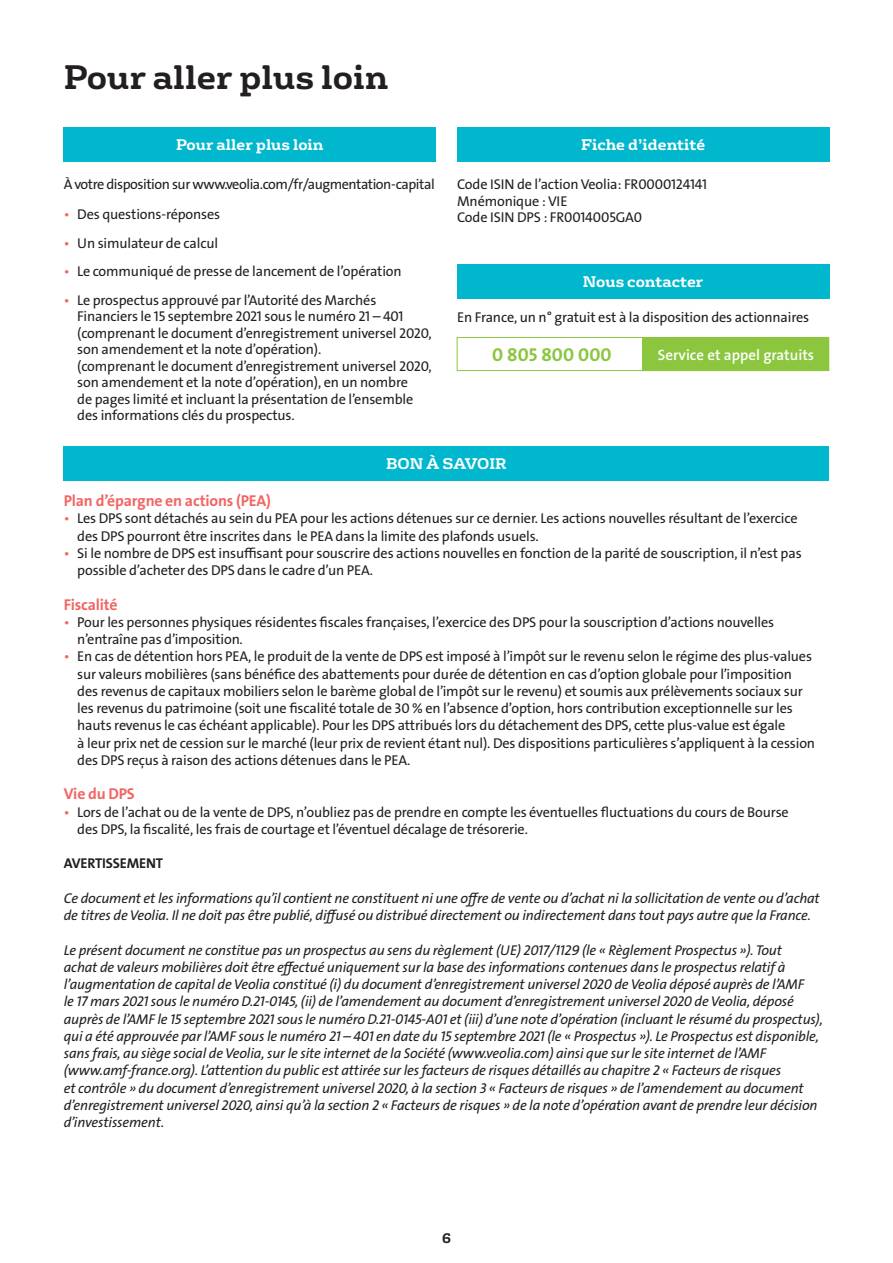
<style>
.page{position:relative;width:893px;height:1263px;background:#fff}
.page>*{position:absolute;margin:0;border:0;box-sizing:border-box;transform-origin:0 0}
.TITRE{font:700 33px "FS Rufus";color:#231f20}
.TITRE-2{font:18.75px "The Sans Veolia W7 Bld";color:#8bc63e}
.INTERTITRE_QUESTION{font:15.75px "The Sans Veolia W7 Bld";letter-spacing:-.01em;color:#f16664}
.TITRE-3{font:700 15px "FS Rufus";color:#fff}
.TITRE-4{font:15px "The Sans Veolia W6 Se Bld";color:#fff}
.BODY{font:14.25px/17.2px "The Sans Veolia W5 Pla";letter-spacing:-.01em;color:#231f20}
.BODY-2{font:14.25px/17.2px "The Sans Veolia W5 Pla It";letter-spacing:-.01em;color:#231f20}
.BODY-3{font:14.25px "The Sans Veolia W5 Pla";letter-spacing:-.03em;color:#231f20}
.BODY-4{font:14.25px "The Sans Veolia W7 Bld";letter-spacing:-.01em;color:#231f20}
.t1{font:700 13.5px "FS Rufus";color:#231f20}
.s1{color:#f16664}
</style>
<div class="page">
<div style="left:64px;top:128px;width:372px;height:34px;background:#00b7ce"></div>
<div style="left:64px;top:446px;width:765px;height:34px;background:#00b7ce"></div>
<div style="left:457px;top:128px;width:372px;height:34px;background:#00b7ce"></div>
<div style="left:457px;top:265px;width:372px;height:34px;background:#00b7ce"></div>
<div style="left:457px;top:337px;width:186px;height:34px;border:1px solid #8bc63e"></div>
<div style="left:643px;top:337px;width:186px;height:34px;background:#8bc63e"></div>
<p class="TITRE" style="left:64px;top:48px;width:326px">Pour aller plus loin</p>
<p class="TITRE-3" style="left:176px;top:132px;width:149px">Pour aller plus loin</p>
<p class="BODY-3" style="left:64px;top:175px;width:372px">À votre disposition sur www.veolia.com/fr/augmentation-capital</p>
<p class="BODY" style="left:64px;top:206px;width:158px"><span class="s1">•</span> Des questions-réponses</p>
<p class="BODY" style="left:64px;top:234px;width:156px"><span class="s1">•</span> Un simulateur de calcul</p>
<p class="BODY" style="left:64px;top:263px;width:339px"><span class="s1">•</span> Le communiqué de presse de lancement de l’opération</p>
<p class="BODY" style="left:77px;top:292px;width:356px;line-height:16.5px;text-indent:-13px"><span class="s1">•</span> Le prospectus approuvé par l’Autorité des Marchés<br>Financiers le 15 septembre 2021 sous le numéro 21 – 401 (comprenant le document d’enregistrement universel 2020,</p>
<p class="BODY" style="left:77px;top:341px;width:246px">son amendement et la note d’opération).</p>
<p class="BODY" style="left:77px;top:358px;width:356px;line-height:16.5px">(comprenant le document d’enregistrement universel 2020, son amendement et la note d’opération), en un nombre<br>de pages limité et incluant la présentation de l’ensemble des informations clés du prospectus.</p>
<p class="TITRE-3" style="left:581px;top:132px;width:126px">Fiche d’identité</p>
<p class="BODY" style="left:457px;top:176px;width:252px">Code ISIN de l’action Veolia: FR0000124141</p>
<p class="BODY" style="left:457px;top:192px;width:112px">Mnémonique : VIE</p>
<p class="BODY" style="left:457px;top:209px;width:186px">Code ISIN DPS : FR0014005GA0</p>
<p class="TITRE-3" style="left:583px;top:269px;width:122px">Nous contacter</p>
<p class="BODY" style="left:457px;top:309px;width:354px">En France, un n° gratuit est à la disposition des actionnaires</p>
<p class="TITRE-2" style="left:492px;top:342px;width:121px">0 805 800 000</p>
<p class="TITRE-4" style="left:658px;top:345px;width:158px">Service et appel gratuits</p>
<p class="TITRE-3" style="left:386px;top:451px;width:122px">BON À SAVOIR</p>
<p class="INTERTITRE_QUESTION" style="left:64px;top:490px;width:209px">Plan d’épargne en actions (PEA)</p>
<p class="BODY" style="left:77px;top:510px;width:722px;text-indent:-13px"><span class="s1">•</span> Les DPS sont détachés au sein du PEA pour les actions détenues sur ce dernier. Les actions nouvelles résultant de l’exercice des DPS pourront être inscrites dans le PEA dans la limite des plafonds usuels.</p>
<p class="BODY" style="left:77px;top:544px;width:726px;text-indent:-13px"><span class="s1">•</span> Si le nombre de DPS est insuffisant pour souscrire des actions nouvelles en fonction de la parité de souscription, il n’est pas possible d’acheter des DPS dans le cadre d’un PEA.</p>
<p class="INTERTITRE_QUESTION" style="left:64px;top:594px;width:55px">Fiscalité</p>
<p class="BODY" style="left:77px;top:613px;width:698px;text-indent:-13px"><span class="s1">•</span> Pour les personnes physiques résidentes fiscales françaises, l’exercice des DPS pour la souscription d’actions nouvelles n’entraîne pas d’imposition.</p>
<p class="BODY" style="left:77px;top:648px;width:739px;text-indent:-13px"><span class="s1">•</span> En cas de détention hors PEA, le produit de la vente de DPS est imposé à l’impôt sur le revenu selon le régime des plus-values sur valeurs mobilières (sans bénéfice des abattements pour durée de détention en cas d’option globale pour l’imposition des revenus de capitaux mobiliers selon le barème global de l’impôt sur le revenu) et soumis aux prélèvements sociaux sur les revenus du patrimoine (soit une fiscalité totale de 30 % en l’absence d’option, hors contribution exceptionnelle sur les hauts revenus le cas échéant applicable). Pour les DPS attribués lors du détachement des DPS, cette plus-value est égale<br>à leur prix net de cession sur le marché (leur prix de revient étant nul). Des dispositions particulières s’appliquent à la cession</p>
<p class="BODY" style="left:77px;top:751px;width:335px">des DPS reçus à raison des actions détenues dans le PEA.</p>
<p class="INTERTITRE_QUESTION" style="left:64px;top:784px;width:73px">Vie du DPS</p>
<p class="BODY" style="left:77px;top:803px;width:713px;text-indent:-13px"><span class="s1">•</span> Lors de l’achat ou de la vente de DPS, n’oubliez pas de prendre en compte les éventuelles fluctuations du cours de Bourse des DPS, la fiscalité, les frais de courtage et l’éventuel décalage de trésorerie.</p>
<p class="BODY-4" style="left:64px;top:854px;width:101px">AVERTISSEMENT</p>
<p class="BODY-2" style="left:64px;top:890px;width:757px">Ce document et les informations qu’il contient ne constituent ni une offre de vente ou d’achat ni la sollicitation de vente ou d’achat de titres de Veolia. Il ne doit pas être publié, diffusé ou distribué directement ou indirectement dans tout pays autre que la France.</p>
<p class="BODY-2" style="left:64px;top:941px;width:742px">Le présent document ne constitue pas un prospectus au sens du règlement (UE) 2017/1129 (le « Règlement Prospectus »). Tout achat de valeurs mobilières doit être effectué uniquement sur la base des informations contenues dans le prospectus relatif à l’augmentation de capital de Veolia constitué (i) du document d’enregistrement universel 2020 de Veolia déposé auprès de l’AMF</p>
<p class="BODY-2" style="left:64px;top:993px;width:761px">le 17 mars 2021 sous le numéro D.21-0145, (ii) de l’amendement au document d’enregistrement universel 2020 de Veolia, déposé auprès de l’AMF le 15 septembre 2021 sous le numéro D.21-0145-A01 et (iii) d’une note d’opération (incluant le résumé du prospectus),</p>
<p class="BODY-2" style="left:64px;top:1028px;width:757px">qui a été approuvée par l’AMF sous le numéro 21 – 401 en date du 15 septembre 2021 (le « Prospectus »). Le Prospectus est disponible, sans frais, au siège social de Veolia, sur le site internet de la Société (www.veolia.com) ainsi que sur le site internet de l’AMF</p>
<p class="BODY-2" style="left:64px;top:1062px;width:719px">(www.amf-france.org). L’attention du public est attirée sur les facteurs de risques détaillés au chapitre 2 « Facteurs de risques</p>
<p class="BODY-2" style="left:64px;top:1079px;width:755px">et contrôle » du document d’enregistrement universel 2020, à la section 3 « Facteurs de risques » de l’amendement au document d’enregistrement universel 2020, ainsi qu’à la section 2 « Facteurs de risques » de la note d’opération avant de prendre leur décision d’investissement.</p>
<p class="t1" style="left:442px;top:1226px;width:11px">6</p>
</div>
